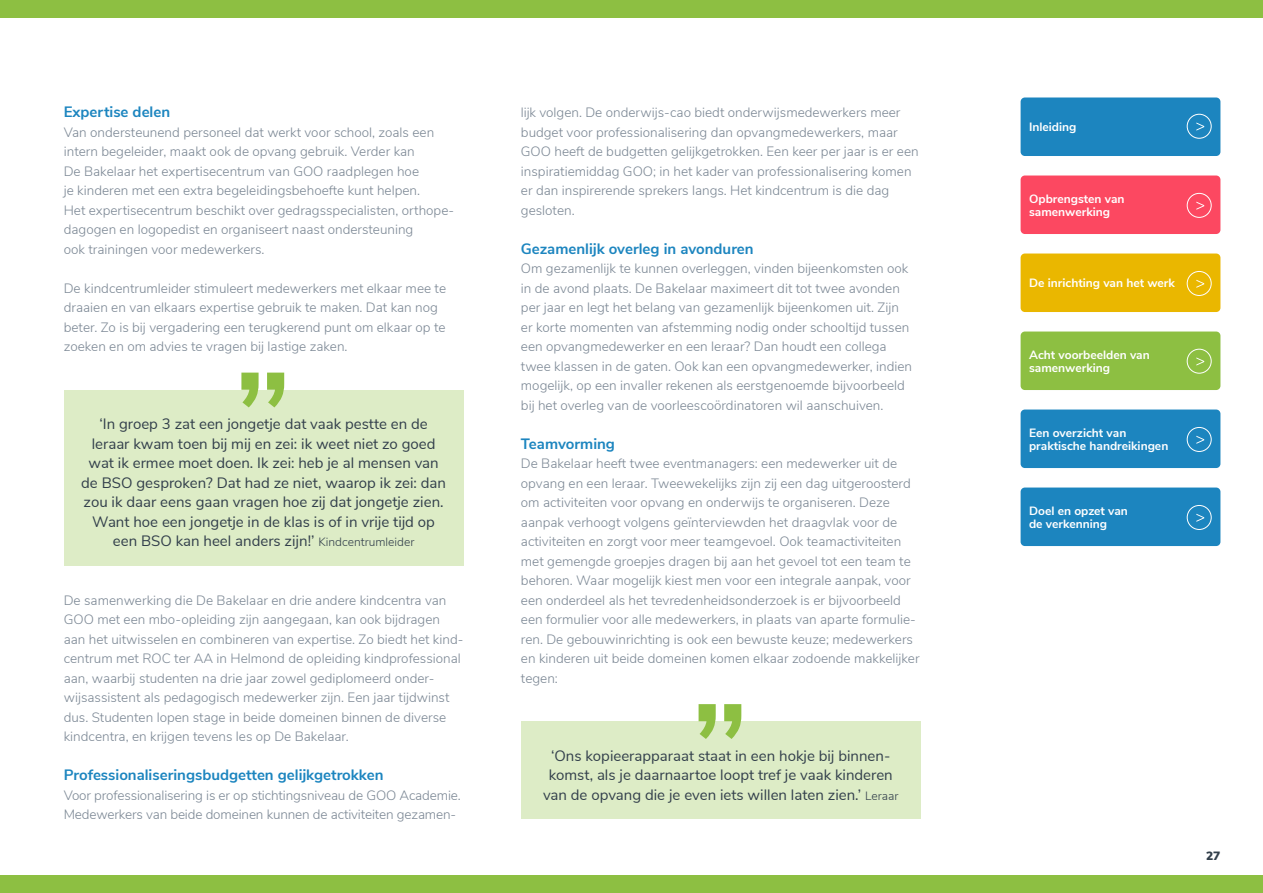
<style>
.page{position:relative;width:1263px;height:893px;background:#fff}
.page>*{position:absolute;margin:0;border:0;box-sizing:border-box;transform-origin:0 0}
.QUOTE_1{font:15px/19.5px "Nunito Sans";color:#323f4b;text-align:center}
.ALINEAkop{font:700 15px "Nunito Sans";color:#1c85bf}
.BODY{font:300 13.5px/19.5px "Nunito Sans";color:#7b8794}
.t1{font:700 12px/13.5px "Nunito Sans";color:#fff}
.t2{font:900 12px "Nunito Sans";color:#323f4b}
.s1{font-weight:300;font-size:12px}
</style>
<div class="page">
<div style="left:0;top:0;width:1263px;height:17px;background:#8dbf42"></div>
<div style="left:0;top:876px;width:1263px;height:17px;background:#8dbf42"></div>
<div style="left:1020px;top:176px;width:200px;height:58px;background:#fc4861;border-radius:4px"></div>
<div style="left:1020px;top:254px;width:200px;height:58px;background:#eab700;border-radius:4px"></div>
<div style="left:1020px;top:410px;width:200px;height:58px;background:#1c85bf;border-radius:4px"></div>
<div style="left:1020px;top:488px;width:200px;height:58px;background:#1c85bf;border-radius:4px"></div>
<div style="left:1020px;top:332px;width:200px;height:58px;background:#8dbf42;border-radius:4px"></div>
<div style="left:1020px;top:98px;width:200px;height:58px;background:#1c85bf;border-radius:4px"></div>
<div style="left:1187px;top:114px;width:24px;height:25px;border:1px solid #fff;border-radius:50%"></div>
<svg style="left:1196px;top:123px;width:8px;height:8px"></svg>
<div style="left:1187px;top:193px;width:24px;height:25px;border:1px solid #fff;border-radius:50%"></div>
<svg style="left:1196px;top:202px;width:8px;height:8px"></svg>
<div style="left:1187px;top:271px;width:24px;height:25px;border:1px solid #fff;border-radius:50%"></div>
<svg style="left:1196px;top:280px;width:8px;height:8px"></svg>
<div style="left:1187px;top:349px;width:24px;height:25px;border:1px solid #fff;border-radius:50%"></div>
<svg style="left:1196px;top:357px;width:8px;height:9px"></svg>
<div style="left:1187px;top:427px;width:24px;height:25px;border:1px solid #fff;border-radius:50%"></div>
<svg style="left:1196px;top:436px;width:8px;height:8px"></svg>
<div style="left:1187px;top:505px;width:24px;height:25px;border:1px solid #fff;border-radius:50%"></div>
<svg style="left:1196px;top:514px;width:8px;height:8px"></svg>
<div style="left:64px;top:390px;width:399px;height:176px;background:#ddecc6"></div>
<svg style="left:241px;top:373px;width:43px;height:34px"></svg>
<div style="left:521px;top:722px;width:400px;height:97px;background:#ddecc6"></div>
<svg style="left:698px;top:704px;width:43px;height:35px"></svg>
<p class="ALINEAkop" style="left:64px;top:101px;width:108px">Expertise delen</p>
<p class="BODY" style="left:64px;top:121px;width:372px">Van ondersteunend personeel dat werkt voor school, zoals een intern begeleider, maakt ook de opvang gebruik. Verder kan<br>De Bakelaar het expertisecentrum van GOO raadplegen hoe</p>
<p class="BODY" style="left:64px;top:180px;width:392px">je kinderen met een extra begeleidingsbehoefte kunt helpen.<br>Het expertisecentrum beschikt over gedragsspecialisten, orthope&shy;dagogen en logopedist en organiseert naast ondersteuning</p>
<p class="BODY" style="left:64px;top:238px;width:202px">ook trainingen voor medewerkers.</p>
<p class="BODY" style="left:64px;top:277px;width:384px">De kindcentrumleider stimuleert medewerkers met elkaar mee te draaien en van elkaars expertise gebruik te maken. Dat kan nog beter. Zo is bij vergadering een terugkerend punt om elkaar op te zoeken en om advies te vragen bij lastige zaken.</p>
<p class="QUOTE_1" style="left:81px;top:413px;width:366px">‘In groep 3 zat een jongetje dat vaak pestte en de leraar kwam toen bij mij en zei: ik weet niet zo goed wat ik ermee moet doen. Ik zei: heb je al mensen van de BSO gesproken? Dat had ze niet, waarop ik zei: dan zou ik daar eens gaan vragen hoe zij dat jongetje zien.<br>Want hoe een jongetje in de klas is of in vrije tijd op een BSO kan heel anders zijn!’ <span class="s1">Kindcentrumleider</span></p>
<p class="BODY" style="left:64px;top:589px;width:401px">De samenwerking die De Bakelaar en drie andere kindcentra van GOO met een mbo-opleiding zijn aangegaan, kan ook bijdragen aan het uitwisselen en combineren van expertise. Zo biedt het kind&shy;centrum met ROC ter AA in Helmond de opleiding kindprofessional aan, waarbij studenten na drie jaar zowel gediplomeerd onder&shy;wijsassistent als pedagogisch medewerker zijn. Een jaar tijdwinst dus. Studenten lopen stage in beide domeinen binnen de diverse kindcentra, en krijgen tevens les op De Bakelaar.</p>
<p class="ALINEAkop" style="left:64px;top:764px;width:321px">Professionaliseringsbudgetten gelijkgetrokken</p>
<p class="BODY" style="left:64px;top:784px;width:399px">Voor professionalisering is er op stichtingsniveau de GOO Academie.<br>Medewerkers van beide domeinen kunnen de activiteiten gezamen-</p>
<p class="BODY" style="left:521px;top:102px;width:399px">lijk volgen. De onderwijs-cao biedt onderwijsmedewerkers meer budget voor professionalisering dan opvangmedewerkers, maar GOO heeft de budgetten gelijkgetrokken. Een keer per jaar is er een inspiratiemiddag GOO; in het kader van professionalisering komen er dan inspirerende sprekers langs. Het kindcentrum is die dag gesloten.</p>
<p class="ALINEAkop" style="left:521px;top:237px;width:234px">Gezamenlijk overleg in avonduren</p>
<p class="BODY" style="left:521px;top:258px;width:393px">Om gezamenlijk te kunnen overleggen, vinden bijeenkomsten ook in de avond plaats. De Bakelaar maximeert dit tot twee avonden per jaar en legt het belang van gezamenlijk bijeenkomen uit. Zijn er korte momenten van afstemming nodig onder schooltijd tussen een opvangmedewerker en een leraar? Dan houdt een collega twee klassen in de gaten. Ook kan een opvangmedewerker, indien mogelijk, op een invaller rekenen als eerstgenoemde bijvoorbeeld bij het overleg van de voorleescoördinatoren wil aanschuiven.</p>
<p class="ALINEAkop" style="left:521px;top:432px;width:96px">Teamvorming</p>
<p class="BODY" style="left:521px;top:453px;width:400px">De Bakelaar heeft twee eventmanagers: een medewerker uit de opvang en een leraar. Tweewekelijks zijn zij een dag uitgeroosterd om activiteiten voor opvang en onderwijs te organiseren. Deze aanpak verhoogt volgens geïnterviewden het draagvlak voor de activiteiten en zorgt voor meer teamgevoel. Ook teamactiviteiten met gemengde groepjes dragen bij aan het gevoel tot een team te behoren. Waar mogelijk kiest men voor een integrale aanpak, voor een onderdeel als het tevredenheidsonderzoek is er bijvoorbeeld een formulier voor alle medewerkers, in plaats van aparte formulie&shy;ren. De gebouwinrichting is ook een bewuste keuze; medewerkers en kinderen uit beide domeinen komen elkaar zodoende makkelijker tegen:</p>
<p class="QUOTE_1" style="left:543px;top:745px;width:357px">‘Ons kopieerapparaat staat in een hokje bij binnen&shy;komst, als je daarnaartoe loopt tref je vaak kinderen van de opvang die je even iets willen laten zien.’ <span class="s1">Leraar</span></p>
<p class="t1" style="left:1029px;top:120px;width:49px">Inleiding</p>
<p class="t1" style="left:1029px;top:191px;width:97px">Opbrengsten van samenwerking</p>
<p class="t1" style="left:1029px;top:276px;width:147px">De inrichting van het werk</p>
<p class="t1" style="left:1029px;top:347px;width:122px">Acht voorbeelden van samenwerking</p>
<p class="t1" style="left:1029px;top:425px;width:141px">Een overzicht van praktische handreikingen</p>
<p class="t1" style="left:1029px;top:503px;width:100px">Doel en opzet van de verkenning</p>
<p class="t2" style="left:1206px;top:846px;width:16px">27</p>
</div>
